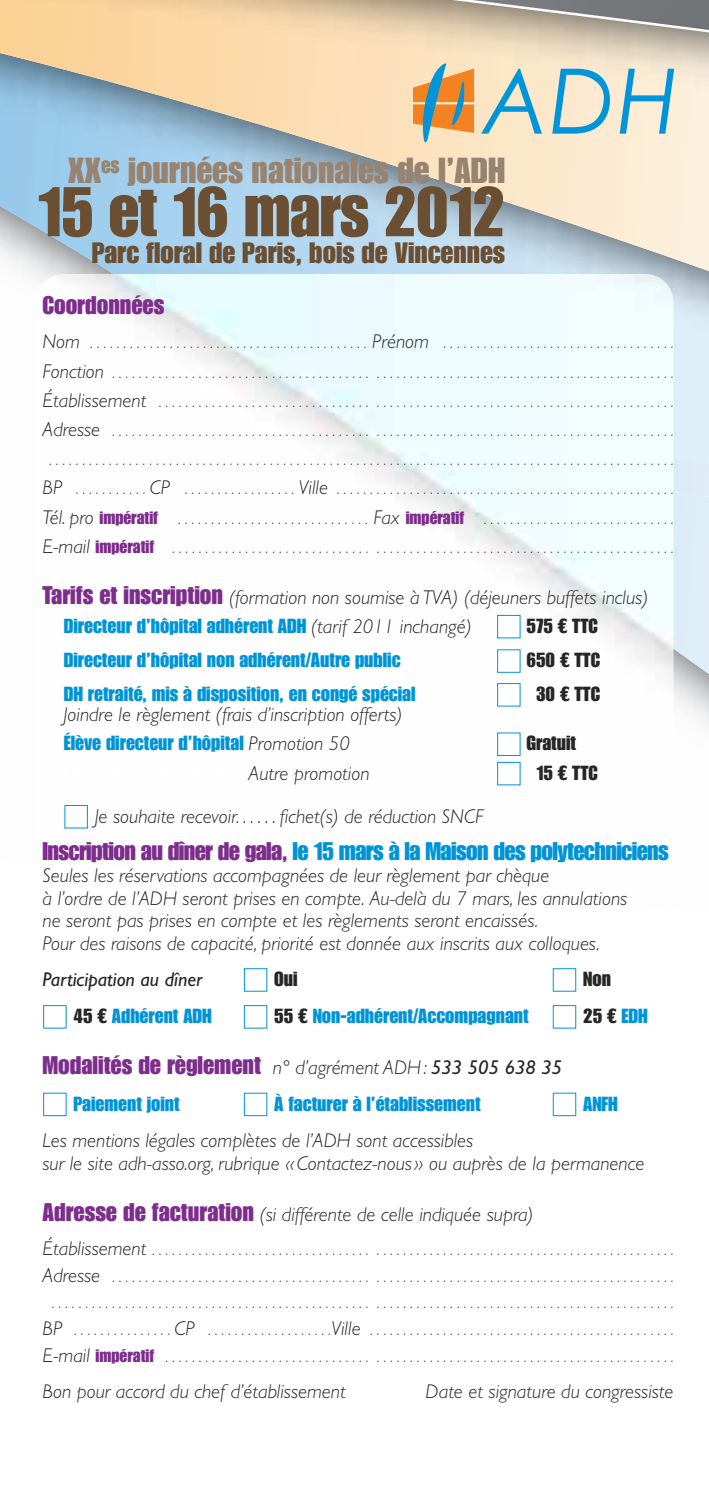
<style>
.page{position:relative;width:709px;height:1489px;background:#fff}
.page>*{position:absolute;margin:0;border:0;box-sizing:border-box;transform-origin:0 0}
.t1{font:68.75px "Impact LT Std";letter-spacing:-.015em;color:#6b4f32}
.t2{font:35.5px "Impact LT Std";color:#97836f}
.t3{font:28.75px "Impact LT Std";color:#6b4f32}
.t4{font:25px "Impact LT Std";letter-spacing:-.025em;color:#0094d7}
.t5{font:25px "Impact LT Std";color:#7d2d8c}
.t6{font:italic 300 20px/22.5px "Gill Sans Std";color:#272627}
.t7{font:20px/34.2px "Impact LT Std";color:#0094d7}
.t8{font:20px "Impact LT Std";color:#272627}
.t9{font:italic 20px "Gill Sans Std";color:#272627}
.t10{font:italic 300 15px/29.2px "Gill Sans Std";color:#272627;text-align:center}
.s1{font-size:20px}
.s2{font-family:"Impact LT Std";font-weight:400;font-style:normal;font-size:17.5px;color:#7d2d8c}
.s3{font-family:"Impact LT Std";font-weight:400;font-style:normal;font-size:25px;color:#7d2d8c}
.s4{font-family:"Gill Sans Std";font-weight:300;font-style:italic;color:#272627}
.s5{color:#fff}
.s6{color:#272627}
.s7{color:#7d2d8c}
.s8{font-family:"Gill Sans Std";font-weight:300;font-style:italic;font-size:20px;color:#272627}
.s9{font-family:"Gill Sans Std";font-style:italic;font-size:20px;color:#272627}
</style>
<div class="page">
<svg style="left:406px;top:499px;width:303px;height:226px"></svg>
<img style="left:359px;top:451px;width:350px;height:48px">
<img style="left:557px;top:328px;width:152px;height:135px">
<img style="left:131px;top:328px;width:138px;height:24px">
<img style="left:229px;top:348px;width:34px;height:22px">
<svg style="left:0;top:235px;width:709px;height:20px;background:#bad3e3"></svg>
<svg style="left:0;top:0;width:709px;height:235px;background:#cfcec3"></svg>
<svg style="left:413px;top:63px;width:61px;height:81px;background:#cba87a"></svg>
<svg style="left:552px;top:69px;width:58px;height:65px;background:#abced2"></svg>
<svg style="left:619px;top:69px;width:55px;height:65px;background:#b4d3d6"></svg>
<svg style="left:481px;top:69px;width:61px;height:65px;background:#bfd3cb"></svg>
<h2 class="t2" style="left:68px;top:158px;width:438px">XX<sup>es</sup> journées nationales de l’ADH</h2>
<h1 class="t1" style="left:36px;top:187px;width:470px">15 et 16 mars 2012</h1>
<h3 class="t3" style="left:92px;top:242px;width:415px">Parc floral de Paris, bois de Vincennes</h3>
<h3 class="t5" style="left:43px;top:296px;width:123px">Coordonnées</h3>
<p class="t10" style="left:43px;top:330px;width:632px"><span class="s1">Nom</span> . . . . . . . . . . . . . . . . . . . . . . . . . . . . . . . . . . . . . . . . . . <span class="s1">Prénom</span> . . . . . . . . . . . . . . . . . . . . . . . . . . . . . . . . . . .<br><span class="s1">Fonction</span> . . . . . . . . . . . . . . . . . . . . . . . . . . . . . . . . . . . . . . . . . . . . . . . . . . . . . . . . . . . . . . . . . . . . . . . . . . . . . . . . . . . .<br><span class="s1">Établissement</span> . . . . . . . . . . . . . . . . . . . . . . . . . . . . . . . . . . . . . . . . . . . . . . . . . . . . . . . . . . . . . . . . . . . . . . . . . . . . .<br><span class="s1">Adresse</span> . . . . . . . . . . . . . . . . . . . . . . . . . . . . . . . . . . . . . . . . . . . . . . . . . . . . . . . . . . . . . . . . . . . . . . . . . . . . . . . . . . . . . . . . . . . . . . . . . . . . . . . . . . . . . . . . . . . . . . . . . . . . . . . . . . . . . . . . . . . . . . . . . . . . . . . . . . . . . . . . . . . . . . . . . . . . . . . . . .<br><span class="s1">BP</span> . . . . . . . . . . . <span class="s1">CP</span> . . . . . . . . . . . . . . . . . <span class="s1">Ville</span> . . . . . . . . . . . . . . . . . . . . . . . . . . . . . . . . . . . . . . . . . . . . . . . . . . .<br><span class="s1">Tél. pro</span> <span class="s2">impératif</span> . . . . . . . . . . . . . . . . . . . . . . . . . . . . . <span class="s1">Fax</span> <span class="s2">impératif</span> . . . . . . . . . . . . . . . . . . . . . . . . . . . . .<br><span class="s1">E-mail</span> <span class="s2">impératif</span> . . . . . . . . . . . . . . . . . . . . . . . . . . . . . . . . . . . . . . . . . . . . . . . . . . . . . . . . . . . . . . . . . . . . . . . . . . .</p>
<h3 class="t6" style="left:43px;top:587px;width:607px"><span class="s3">Tarifs et inscription</span> (formation non soumise à TVA) (déjeuners buffets inclus)</h3>
<h3 class="t7" style="left:64px;top:609px;width:535px">Directeur d’hôpital adhérent ADH <span class="s4">(tarif 2011 inchangé)</span> <span class="s5">■</span> <span class="s6">575 € TTC<br></span>Directeur d’hôpital non adhérent/Autre public</h3>
<h3 class="t8" style="left:496px;top:652px;width:105px"><span class="s5">■</span> 650 € TTC</h3>
<h3 class="t7" style="left:64px;top:677px;width:353px">DH retraité, mis à disposition, en congé spécial</h3>
<h3 class="t8" style="left:496px;top:687px;width:105px"><span class="s5">■</span> 30 € TTC</h3>
<h3 class="t6" style="left:64px;top:705px;width:340px">Joindre le règlement (frais d’inscription offerts)</h3>
<h3 class="t7" style="left:64px;top:727px;width:287px">Élève directeur d’hôpital <span class="s4">Promotion 50</span></h3>
<h3 class="t8" style="left:496px;top:736px;width:81px"><span class="s5">■</span> Gratuit</h3>
<h3 class="t8" style="left:496px;top:765px;width:103px"><span class="s5">■</span> 15 € TTC</h3>
<h3 class="t6" style="left:64px;top:806px;width:421px"><span class="s5">■</span> Je souhaite recevoir. . . . . . fichet(s) de réduction SNCF</h3>
<h3 class="t4" style="left:43px;top:841px;width:628px"><span class="s7">Inscription au dîner de gala,</span> le 15 mars à la Maison des polytechniciens</h3>
<p class="t6" style="left:43px;top:866px;width:586px">Seules les réservations accompagnées de leur règlement par chèque<br>à l’ordre de l’ADH seront prises en compte. Au-delà du 7 mars, les annulations ne seront pas prises en compte et les règlements seront encaissés.<br>Pour des raisons de capacité, priorité est donnée aux inscrits aux colloques.</p>
<h3 class="t9" style="left:43px;top:972px;width:161px">Participation au dîner</h3>
<h3 class="t8" style="left:243px;top:972px;width:56px"><span class="s5">■</span> Oui</h3>
<h3 class="t8" style="left:552px;top:972px;width:60px"><span class="s5">■</span> Non</h3>
<h3 class="t7" style="left:42px;top:999px;width:607px"><span class="s5">■</span> <span class="s6">45 €</span> Adhérent ADH <span class="s5">■</span> <span class="s6">55 €</span> Non-adhérent/Accompagnant <span class="s5">■</span> <span class="s6">25 €</span> EDH</h3>
<h3 class="t5" style="left:43px;top:1056px;width:521px">Modalités de règlement <span class="s8">n° d’agrément ADH:</span> <span class="s9">533 505 638 35</span></h3>
<h3 class="t7" style="left:42px;top:1087px;width:139px"><span class="s5">■</span> Paiement joint</h3>
<h3 class="t7" style="left:243px;top:1087px;width:239px"><span class="s5">■</span> À facturer à l’établissement</h3>
<h3 class="t7" style="left:552px;top:1087px;width:67px"><span class="s5">■</span> ANFH</h3>
<h3 class="t6" style="left:43px;top:1131px;width:603px">Les mentions légales complètes de l’ADH sont accessibles<br>sur le site adh-asso.org, rubrique «Contactez-nous » ou auprès de la permanence</h3>
<h3 class="t6" style="left:43px;top:1204px;width:492px"><span class="s3">Adresse de facturation</span> (si différente de celle indiquée supra)</h3>
<p class="t10" style="left:43px;top:1237px;width:632px;line-height:26.8px;text-align:right"><span class="s1">Établissement</span> . . . . . . . . . . . . . . . . . . . . . . . . . . . . . . . . . . . . . . . . . . . . . . . . . . . . . . . . . . . . . . . . . . . . . . . . . . . . . .<br><span class="s1">Adresse</span> . . . . . . . . . . . . . . . . . . . . . . . . . . . . . . . . . . . . . . . . . . . . . . . . . . . . . . . . . . . . . . . . . . . . . . . . . . . . . . . . . . . . . . . . . . . . . . . . . . . . . . . . . . . . . . . . . . . . . . . . . . . . . . . . . . . . . . . . . . . . . . . . . . . . . . . . . . . . . . . . . . . . . . . . . . . . . . . . .<br><span class="s1">BP</span> . . . . . . . . . . . . . . . <span class="s1">CP</span> . . . . . . . . . . . . . . . . . . .<span class="s1">Ville</span> . . . . . . . . . . . . . . . . . . . . . . . . . . . . . . . . . . . . . . . . . . . . . .<br><span class="s1">E-mail</span> <span class="s2">impératif</span> . . . . . . . . . . . . . . . . . . . . . . . . . . . . . . . . . . . . . . . . . . . . . . . . . . . . . . . . . . . . . . . . . . . . . . . . . . . .</p>
<h3 class="t6" style="left:43px;top:1381px;width:304px">Bon pour accord du chef d’établissement</h3>
<h3 class="t6" style="left:425px;top:1381px;width:249px">Date et signature du congressiste</h3>
</div>
